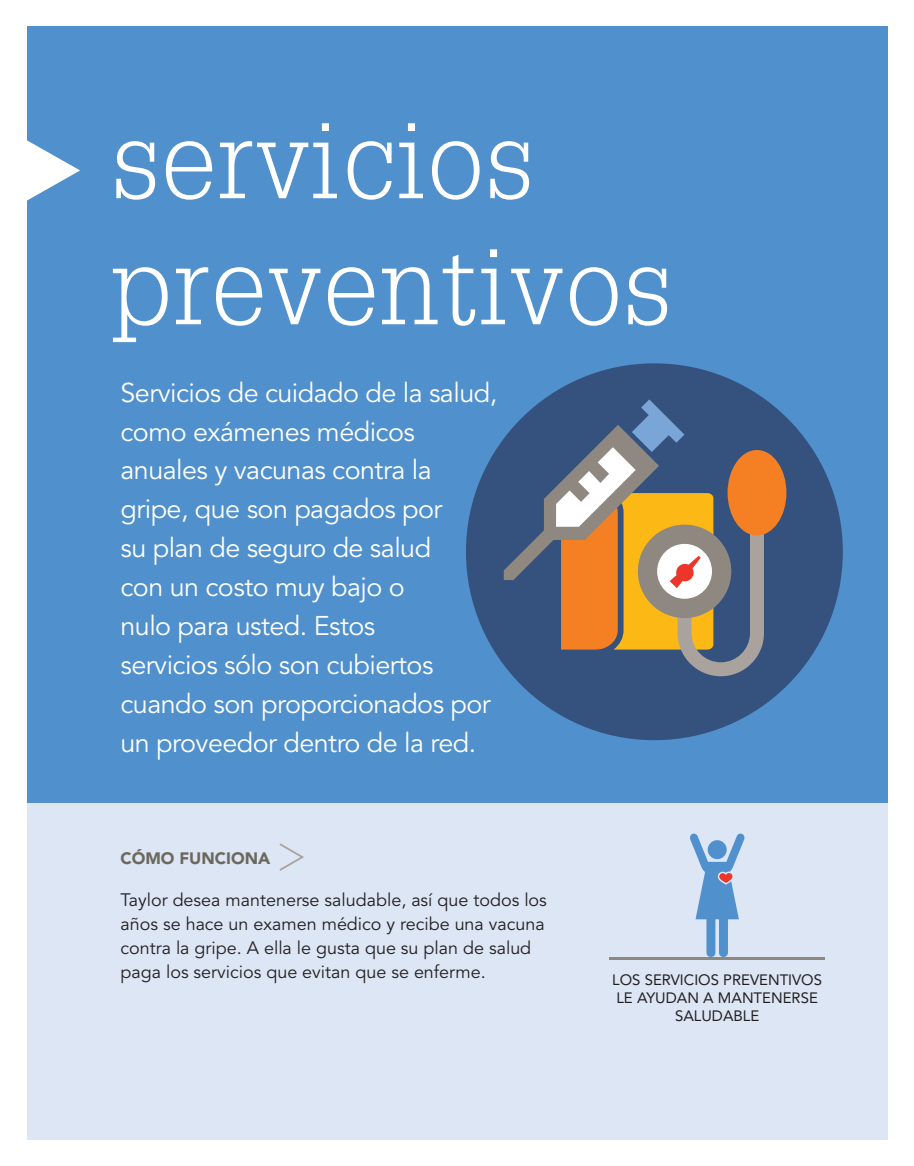
<style>
.page{position:relative;width:914px;height:1166px;background:#fff}
.page>*{position:absolute;margin:0;border:0;box-sizing:border-box;transform-origin:0 0}
.Term{font:300 107.62px/126px "Glypha LT Std";letter-spacing:.02em;color:#fff}
.Definition{font:26.95px/38.9px "Avenir LT Std";letter-spacing:-.02em;color:#fff}
.Text_12_16{font:17.85px/24px "Avenir LT Std";color:#231f20}
.t1{font:900 16.45px "Avenir LT Std";color:#6d685e}
.Caption_CAPS{font:14.88px/17.8px "Avenir LT Std";color:#231f20;text-align:center}
</style>
<div class="page">
<div style="left:26px;top:26px;width:861px;height:1113px;background:#5090cc"></div>
<div style="left:26px;top:803px;width:861px;height:336px;background:#dce6f4"></div>
<svg style="left:279px;top:843px;width:25px;height:28px"></svg>
<svg style="left:26px;top:135px;width:54px;height:71px"></svg>
<div style="left:466px;top:363px;width:376px;height:377px;background:#35517e;border-radius:50%"></div>
<div style="left:727px;top:450px;width:59px;height:85px;background:#f58023;border-radius:50%"></div>
<svg style="left:504px;top:399px;width:260px;height:277px"></svg>
<svg style="left:690px;top:833px;width:55px;height:124px"></svg>
<hr style="left:609px;top:957px;width:215px;height:3px;background:#8f8881">
<svg style="left:26px;top:227px;width:1px;height:541px"></svg>
<p class="Term" style="left:112px;top:99px;width:561px">servicios preventivos</p>
<p class="Definition" style="left:120px;top:374px;width:378px">Servicios de cuidado de la salud, como exámenes médicos anuales y vacunas contra la gripe, que son pagados por<br>su plan de seguro de salud<br>con un costo muy bajo o<br>nulo para usted. Estos<br>servicios sólo son cubiertos cuando son proporcionados por un proveedor dentro de la red.</p>
<p class="t1" style="left:120px;top:848px;width:151px">CÓMO FUNCIONA</p>
<p class="Text_12_16" style="left:120px;top:888px;width:428px">Taylor desea mantenerse saludable, así que todos los años se hace un examen médico y recibe una vacuna contra la gripe. A ella le gusta que su plan de salud paga los servicios que evitan que se enferme.</p>
<p class="Caption_CAPS" style="left:612px;top:970px;width:211px">LOS SERVICIOS PREVENTIVOS<br>LE AYUDAN A MANTENERSE<br>SALUDABLE</p>
</div>
